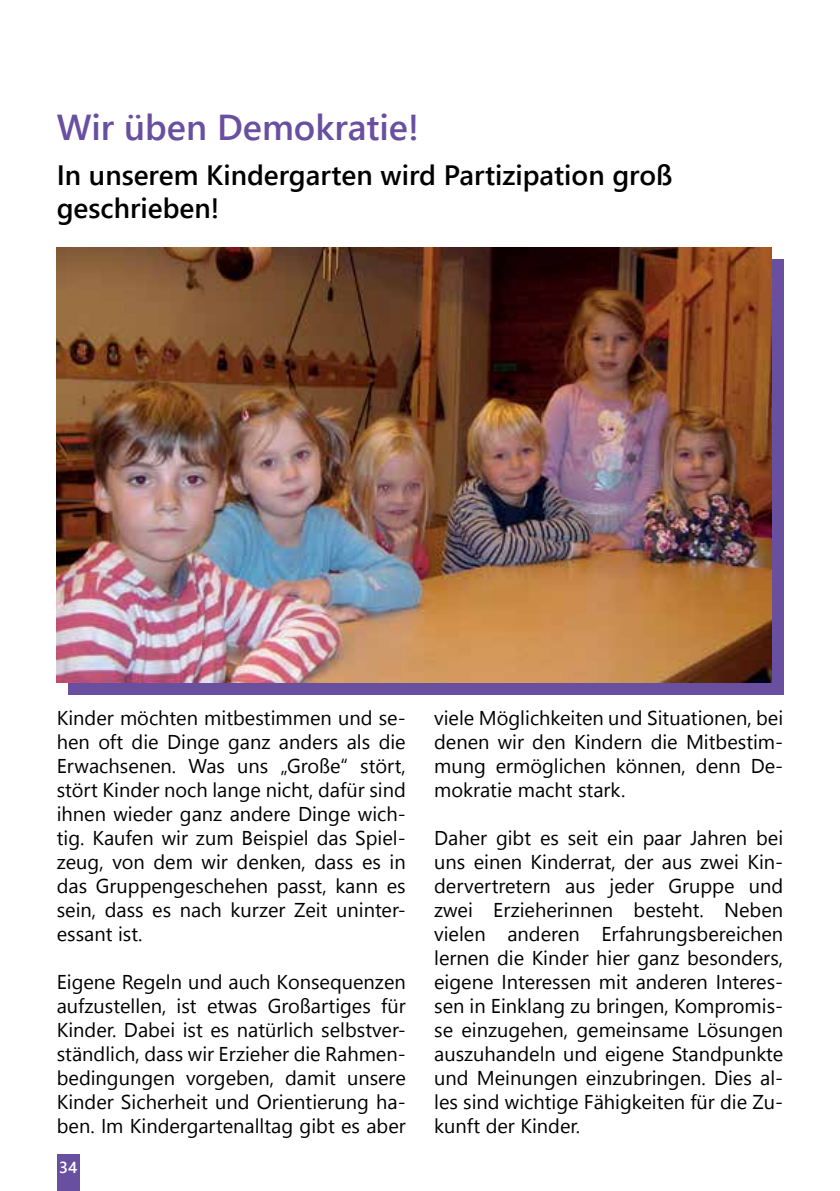
<style>
.page{position:relative;width:840px;height:1191px;background:#fff}
.page>*{position:absolute;margin:0;border:0;box-sizing:border-box;transform-origin:0 0}
.t1{font:600 36px "Segoe UI";color:#694fa0}
.t2{font:600 28px/33.6px "Segoe UI";color:#000}
.t3{font:20px/24px "Segoe UI";color:#000;text-align:justify}
.t4{font:600 16px "Segoe UI";color:#fff}
</style>
<div class="page">
<div style="left:68px;top:259px;width:714px;height:435px;background:#694fa0"></div>
<img style="left:57px;top:247px;width:714px;height:436px">
<div style="left:57px;top:1154px;width:23px;height:37px;background:#694fa0"></div>
<h1 class="t1" style="left:57px;top:98px;width:363px">Wir üben Demokratie!</h1>
<h2 class="t2" style="left:57px;top:157px;width:617px">In unserem Kindergarten wird Partizipation groß geschrieben!</h2>
<p class="t3" style="left:57px;top:705px;width:350px">Kinder möchten mitbestimmen und se&shy;hen oft die Dinge ganz anders als die Erwachsenen. Was uns „Große“ stört, stört Kinder noch lange nicht, dafür sind ihnen wieder ganz andere Dinge wich&shy;tig. Kaufen wir zum Beispiel das Spiel&shy;zeug, von dem wir denken, dass es in das Gruppengeschehen passt, kann es sein, dass es nach kurzer Zeit uninter&shy;essant ist.</p>
<p class="t3" style="left:57px;top:969px;width:350px">Eigene Regeln und auch Konsequenzen aufzustellen, ist etwas Großartiges für Kinder. Dabei ist es natürlich selbstver&shy;ständlich, dass wir Erzieher die Rahmen&shy;bedingungen vorgeben, damit unsere Kinder Sicherheit und Orientierung ha&shy;ben. Im Kindergartenalltag gibt es aber</p>
<p class="t4" style="left:59px;top:1155px;width:20px">34</p>
<p class="t3" style="left:434px;top:705px;width:350px">viele Möglichkeiten und Situationen, bei denen wir den Kindern die Mitbestim&shy;mung ermöglichen können, denn De&shy;mokratie macht stark.</p>
<p class="t3" style="left:434px;top:825px;width:350px">Daher gibt es seit ein paar Jahren bei uns einen Kinderrat, der aus zwei Kin&shy;dervertretern aus jeder Gruppe und zwei Erzieherinnen besteht. Neben vielen anderen Erfahrungsbereichen lernen die Kinder hier ganz besonders, eigene Interessen mit anderen Interes&shy;sen in Einklang zu bringen, Kompromis&shy;se einzugehen, gemeinsame Lösungen auszuhandeln und eigene Standpunkte und Meinungen einzubringen. Dies al&shy;les sind wichtige Fähigkeiten für die Zu&shy;kunft der Kinder.</p>
</div>
